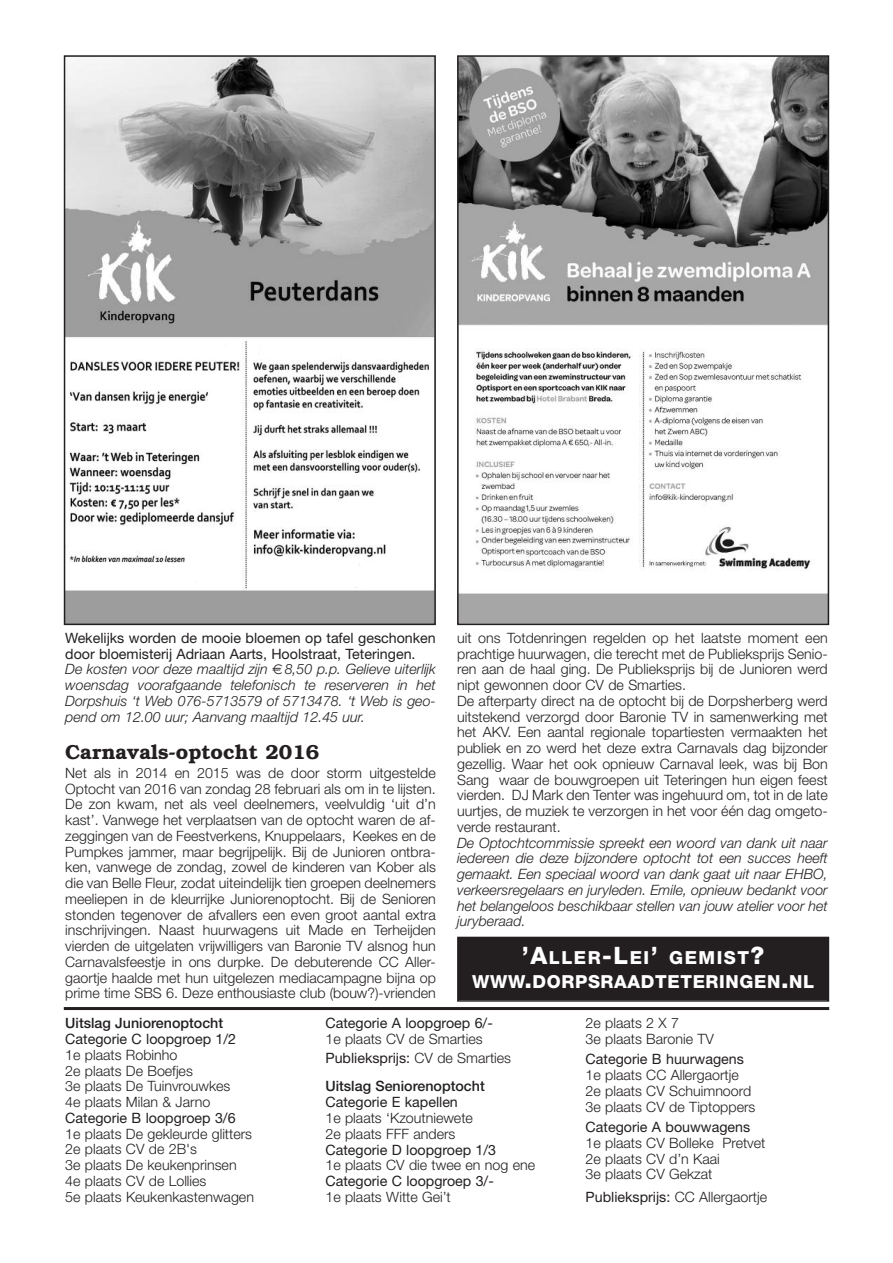
<style>
.page{position:relative;width:893px;height:1263px;background:#fff}
.page>*{position:absolute;margin:0;border:0;box-sizing:border-box;transform-origin:0 0}
.t1{font:600 20.25px "Bookman";color:#231f20}
.t2{font:800 18px/24.3px "Helvetica Neue";letter-spacing:.035em;color:#fff;text-align:center}
.t3{font:300 14.25px/15.8px "Helvetica Neue";color:#231f20}
.t4{font:italic 300 14.25px/15.8px "Helvetica Neue";color:#231f20;text-align:justify}
.t5{font:14.25px/15.8px "Helvetica Neue";color:#231f20}
.t6{font:500 14.25px "Helvetica Neue";color:#231f20}
.s1{font-size:24px}
.s2{font-weight:400}
.s3{font-weight:300}
</style>
<div class="page">
<img style="left:67px;top:58px;width:366px;height:564px">
<div style="left:64px;top:55px;width:372px;height:570px;border:2px solid #231f20"></div>
<img style="left:460px;top:58px;width:366px;height:564px">
<div style="left:457px;top:55px;width:372px;height:570px;border:2px solid #231f20"></div>
<hr style="left:64px;top:1007px;width:765px;height:3px;background:#231f20">
<div style="left:459px;top:938px;width:369px;height:62px;background:#231f20"></div>
<div style="left:457px;top:937px;width:372px;height:65px;border:2px solid #231f20"></div>
<p class="t5" style="left:65px;top:631px;width:372px">Wekelijks worden de mooie bloemen op tafel geschonken door bloemisterij Adriaan Aarts, Hoolstraat, Teteringen.</p>
<p class="t4" style="left:65px;top:663px;width:372px">De kosten voor deze maaltijd zijn 8,50 p.p. Gelieve uiterlijk woensdag voorafgaande telefonisch te reserveren in het Dorpshuis ‘t Web 076-5713579 of 5713478. ‘t Web is geo&shy;pend om 12.00 uur; Aanvang maaltijd 12.45 uur.</p>
<h1 class="t1" style="left:65px;top:740px;width:255px">Carnavals-optocht 2016</h1>
<p class="t3" style="left:65px;top:766px;width:372px;text-align:justify">Net als in 2014 en 2015 was de door storm uitgestelde Optocht van 2016 van zondag 28 februari als om in te lijsten.<br>De zon kwam, net als veel deelnemers, veelvuldig ‘uit d’n kast’. Vanwege het verplaatsen van de optocht waren de af&shy;zeggingen van de Feestverkens, Knuppelaars, Keekes en de Pumpkes jammer, maar begrijpelijk. Bij de Junioren ontbra&shy;ken, vanwege de zondag, zowel de kinderen van Kober als die van Belle Fleur, zodat uiteindelijk tien groepen deelnemers meeliepen in de kleurrijke Juniorenoptocht. Bij de Senioren stonden tegenover de afvallers een even groot aantal extra inschrijvingen. Naast huurwagens uit Made en Terheijden vierden de uitgelaten vrijwilligers van Baronie TV alsnog hun Carnavalsfeestje in ons durpke. De debuterende CC Aller&shy;gaortje haalde met hun uitgelezen mediacampagne bijna op prime time SBS 6. Deze enthousiaste club (bouw?)-vrienden</p>
<p class="t3" style="left:457px;top:631px;width:372px">uit ons Totdenringen regelden op het laatste moment een prachtige huurwagen, die terecht met de Publieksprijs Senio&shy;ren aan de haal ging. De Publieksprijs bij de Junioren werd nipt gewonnen door CV de Smarties.<br>De afterparty direct na de optocht bij de Dorpsherberg werd uitstekend verzorgd door Baronie TV in samenwerking met het AKV. Een aantal regionale topartiesten vermaakten het publiek en zo werd het deze extra Carnavals dag bijzonder gezellig. Waar het ook opnieuw Carnaval leek, was bij Bon Sang waar de bouwgroepen uit Teteringen hun eigen feest vierden. DJ Mark den Tenter was ingehuurd om, tot in de late uurtjes, de muziek te verzorgen in het voor één dag omgeto&shy;verde restaurant.</p>
<p class="t4" style="left:457px;top:836px;width:372px">De Optochtcommissie spreekt een woord van dank uit naar iedereen die deze bijzondere optocht tot een succes heeft gemaakt. Een speciaal woord van dank gaat uit naar EHBO, verkeersregelaars en juryleden. Emile, opnieuw bedankt voor het belangeloos beschikbaar stellen van jouw atelier voor het juryberaad.</p>
<p class="t2" style="left:472px;top:946px;width:344px"><span class="s1">’A</span>LLER<span class="s1">-L</span>EI<span class="s1">’</span> GEMIST<span class="s1">?<br></span>WWW<span class="s1">.</span>DORPSRAADTETERINGEN<span class="s1">.</span>NL</p>
<p class="t6" style="left:65px;top:1018px;width:159px">Uitslag Juniorenoptocht</p>
<p class="t5" style="left:65px;top:1033px;width:172px">Categorie C loopgroep 1/2</p>
<p class="t3" style="left:65px;top:1048px;width:167px">1e plaats Robinho<br>2e plaats De Boefjes<br>3e plaats De Tuinvrouwkes<br>4e plaats Milan &amp; Jarno</p>
<p class="t5" style="left:65px;top:1111px;width:172px">Categorie B loopgroep 3/6</p>
<p class="t3" style="left:65px;top:1127px;width:190px">1e plaats De gekleurde glitters<br>2e plaats CV de 2B's<br>3e plaats De keukenprinsen<br>4e plaats CV de Lollies<br>5e plaats Keukenkastenwagen</p>
<p class="t5" style="left:325px;top:1017px;width:169px">Categorie A loopgroep 6/-</p>
<p class="t3" style="left:325px;top:1031px;width:187px;line-height:18.8px">1e plaats CV de Smarties<br><span class="s2">Publieksprijs:</span> CV de Smarties</p>
<p class="t6" style="left:325px;top:1081px;width:161px">Uitslag Seniorenoptocht</p>
<p class="t5" style="left:325px;top:1096px;width:134px">Categorie E kapellen</p>
<p class="t3" style="left:325px;top:1111px;width:149px">1e plaats ‘Kzoutniewete<br>2e plaats FFF anders</p>
<p class="t5" style="left:325px;top:1143px;width:172px">Categorie D loopgroep 1/3</p>
<p class="t3" style="left:325px;top:1159px;width:211px">1e plaats CV die twee en nog ene</p>
<p class="t5" style="left:325px;top:1174px;width:170px">Categorie C loopgroep 3/-</p>
<p class="t3" style="left:325px;top:1190px;width:127px">1e plaats Witte Gei’t</p>
<p class="t3" style="left:586px;top:1017px;width:130px">2e plaats 2 X 7<br>3e plaats Baronie TV</p>
<p class="t5" style="left:586px;top:1053px;width:160px">Categorie B huurwagens</p>
<p class="t3" style="left:586px;top:1069px;width:171px">1e plaats CC Allergaortje<br>2e plaats CV Schuimnoord<br>3e plaats CV de Tiptoppers</p>
<p class="t5" style="left:586px;top:1120px;width:166px">Categorie A bouwwagens</p>
<p class="t3" style="left:586px;top:1136px;width:181px">1e plaats CV Bolleke Pretvet<br>2e plaats CV d’n Kaai<br>3e plaats CV Gekzat</p>
<p class="t5" style="left:586px;top:1190px;width:183px">Publieksprijs: <span class="s3">CC Allergaortje</span></p>
</div>
